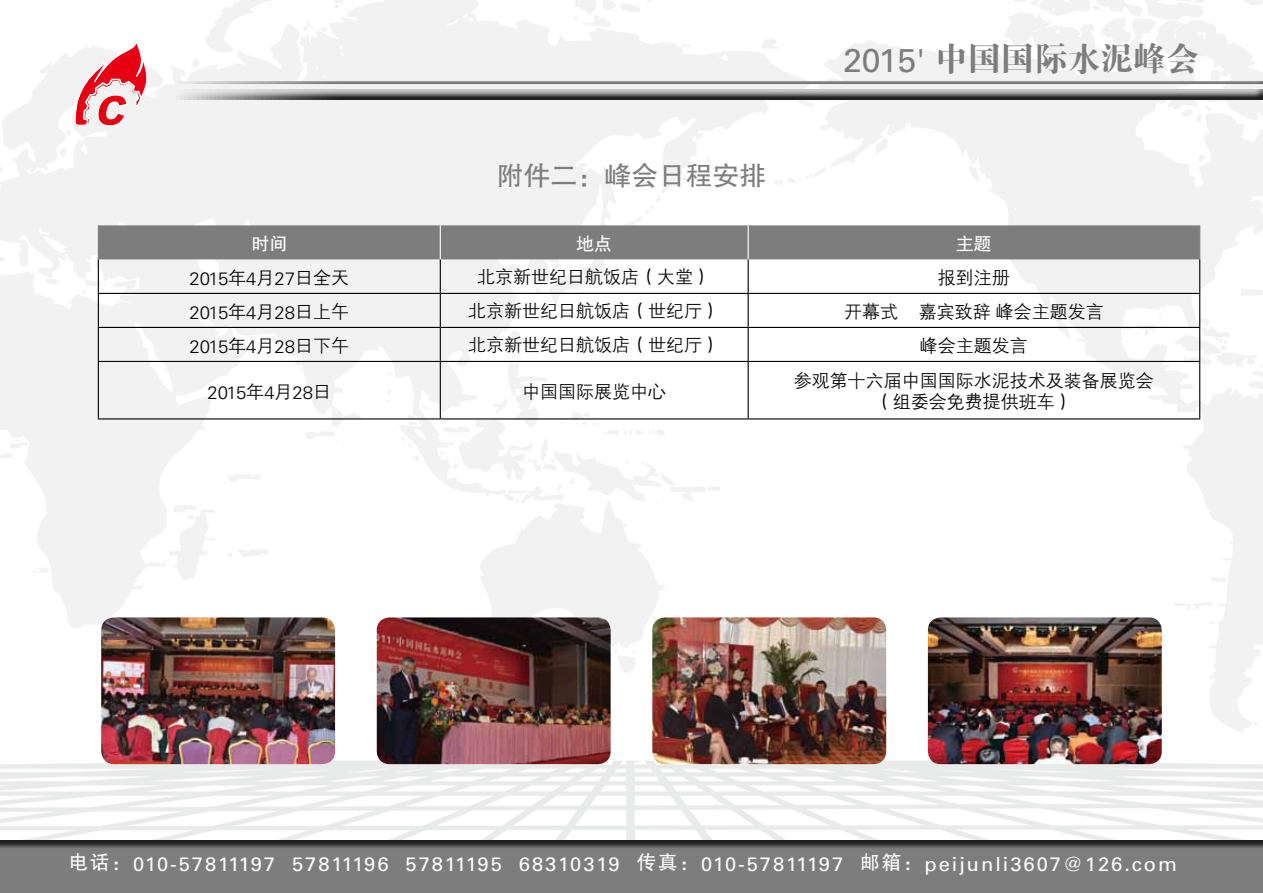
<style>
.page{position:relative;width:1263px;height:893px;background:#fff}
.page>*{position:absolute;margin:0;border:0;box-sizing:border-box;transform-origin:0 0}
.t1{font:33px "FZDBSK GBK1 0";color:#7d7d7d}
.t2{font:27px "FZHTK GBK1 0";color:#7d7d7d}
.t3{font:19.5px "Univers LT Std";letter-spacing:.095em;color:#fff}
.t4{font:18px/21.6px "FZZDXK GBK1 0";color:#000;text-align:center}
.t5{font:300 18px "Univers LT Std";letter-spacing:-.025em;color:#000}
.t6{font:18px "FZHTK GBK1 0";color:#fff}
.s1{font-family:"Univers LT Std"}
.s2{font-family:"FZZDXK GBK1 0";font-weight:400}
.s3{font-family:"FZHTK GBK1 0"}
</style>
<div class="page">
<div style="left:0;top:836px;width:1263px;height:57px;background:#000;opacity:.75"></div>
<div style="left:30px;top:80px;width:1233px;height:5px;background:#000;opacity:.75"></div>
<div style="left:30px;top:88px;width:1233px;height:10px;background:#f2f2f2"></div>
<div style="left:30px;top:89px;width:1233px;height:11px;background:#000;opacity:.75"></div>
<svg style="left:75px;top:43px;width:72px;height:83px"></svg>
<img style="left:101px;top:617px;width:234px;height:147px">
<img style="left:652px;top:617px;width:234px;height:147px">
<img style="left:928px;top:617px;width:234px;height:147px">
<img style="left:377px;top:617px;width:234px;height:147px">
<div style="left:99px;top:225px;width:1100px;height:34px;background:#7d7d7d"></div>
<hr style="left:440px;top:259px;width:1px;height:34px;background:#000">
<hr style="left:748px;top:259px;width:1px;height:34px;background:#000">
<hr style="left:98px;top:293px;width:342px;height:1px;background:#000">
<hr style="left:440px;top:293px;width:308px;height:1px;background:#000">
<hr style="left:440px;top:294px;width:1px;height:33px;background:#000">
<hr style="left:748px;top:293px;width:452px;height:1px;background:#000">
<hr style="left:748px;top:294px;width:1px;height:33px;background:#000">
<hr style="left:98px;top:327px;width:342px;height:1px;background:#000">
<hr style="left:440px;top:327px;width:308px;height:1px;background:#000">
<hr style="left:440px;top:328px;width:1px;height:33px;background:#000">
<hr style="left:748px;top:327px;width:452px;height:1px;background:#000">
<hr style="left:748px;top:328px;width:1px;height:33px;background:#000">
<hr style="left:98px;top:361px;width:342px;height:1px;background:#000">
<hr style="left:440px;top:361px;width:308px;height:1px;background:#000">
<hr style="left:440px;top:362px;width:1px;height:56px;background:#000">
<hr style="left:748px;top:361px;width:452px;height:1px;background:#000">
<hr style="left:748px;top:362px;width:1px;height:56px;background:#000">
<hr style="left:440px;top:225px;width:1px;height:34px;background:#fff">
<hr style="left:748px;top:225px;width:1px;height:34px;background:#fff">
<hr style="left:98px;top:259px;width:1px;height:34px;background:#000">
<hr style="left:1199px;top:259px;width:1px;height:34px;background:#000">
<hr style="left:98px;top:294px;width:1px;height:33px;background:#000">
<hr style="left:1199px;top:294px;width:1px;height:33px;background:#000">
<hr style="left:98px;top:328px;width:1px;height:33px;background:#000">
<hr style="left:1199px;top:328px;width:1px;height:33px;background:#000">
<hr style="left:98px;top:362px;width:1px;height:56px;background:#000">
<hr style="left:1199px;top:362px;width:1px;height:56px;background:#000">
<hr style="left:98px;top:418px;width:342px;height:1px;background:#000">
<hr style="left:440px;top:418px;width:308px;height:1px;background:#000">
<hr style="left:748px;top:418px;width:452px;height:1px;background:#000">
<hr style="left:98px;top:225px;width:1px;height:34px;background:#7d7d7d">
<hr style="left:1199px;top:225px;width:1px;height:34px;background:#7d7d7d">
<h2 class="t2" style="left:496px;top:161px;width:271px">附件二：峰会日程安排</h2>
<h1 class="t1" style="left:843px;top:41px;width:358px"><span class="s1">2015'</span> 中国国际水泥峰会</h1>
<p class="t6" style="left:251px;top:234px;width:37px">时间</p>
<p class="t6" style="left:576px;top:234px;width:37px">地点</p>
<p class="t6" style="left:956px;top:234px;width:37px">主题</p>
<p class="t5" style="left:189px;top:268px;width:161px">2015<span class="s2">年</span>4<span class="s2">月</span>27<span class="s2">日全天</span></p>
<p class="t4" style="left:477px;top:266px;width:235px">北京新世纪日航饭店（大堂）</p>
<p class="t4" style="left:938px;top:267px;width:73px">报到注册</p>
<p class="t5" style="left:189px;top:302px;width:161px">2015<span class="s2">年</span>4<span class="s2">月</span>28<span class="s2">日上午</span></p>
<p class="t4" style="left:468px;top:300px;width:253px">北京新世纪日航饭店（世纪厅）</p>
<p class="t4" style="left:844px;top:301px;width:261px">开幕式 嘉宾致辞峰会主题发言</p>
<p class="t5" style="left:189px;top:336px;width:161px">2015<span class="s2">年</span>4<span class="s2">月</span>28<span class="s2">日下午</span></p>
<p class="t4" style="left:468px;top:334px;width:253px">北京新世纪日航饭店（世纪厅）</p>
<p class="t4" style="left:920px;top:335px;width:109px">峰会主题发言</p>
<p class="t5" style="left:207px;top:382px;width:125px">2015<span class="s2">年</span>4<span class="s2">月</span>28<span class="s2">日</span></p>
<p class="t4" style="left:522px;top:381px;width:145px">中国国际展览中心</p>
<p class="t4" style="left:794px;top:370px;width:361px">参观第十六届中国国际水泥技术及装备展览会（组委会免费提供班车）</p>
<p class="t3" style="left:69px;top:852px;width:1110px"><span class="s3">电话：</span>010-57811197 57811196 57811195 68310319 <span class="s3">传真：</span>010-57811197 <span class="s3">邮箱：</span>peijunli3607@126.com</p>
</div>
